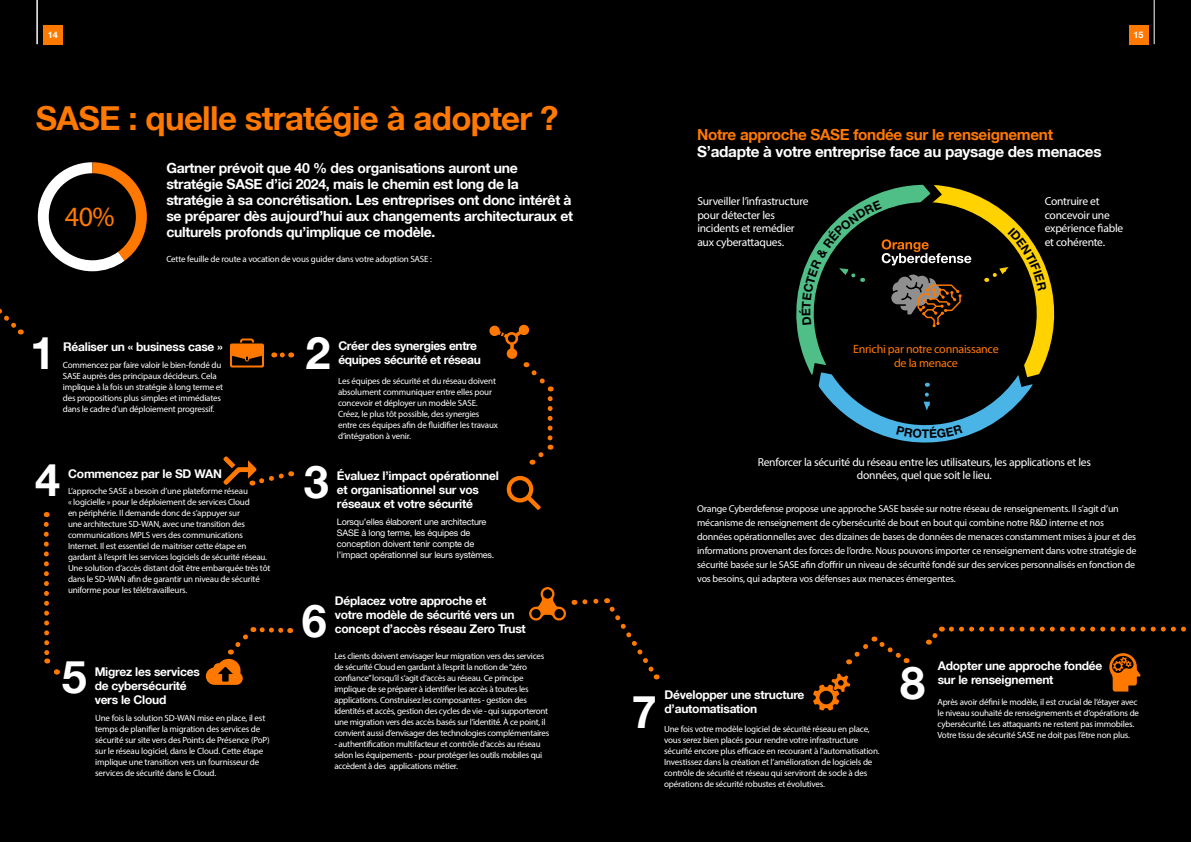
<style>
.page{position:relative;width:1191px;height:842px;background:#000}
.page>*{position:absolute;margin:0;border:0;box-sizing:border-box;transform-origin:0 0}
.t1{font:700 45px "Helvetica Neue";color:#fff}
.t2{font:700 45px "Helvetica Neue LT Std";color:#fff}
.t3{font:700 33px "Helvetica Neue";letter-spacing:-.02em;color:#ff7900}
.t4{font:28px "Myriad Pro";color:#ff7900}
.t5{font:700 15.3px "Helvetica Neue";letter-spacing:-.02em;color:#fff}
.t6{font:700 15.3px "Helvetica Neue";letter-spacing:-.02em;color:#ff7900}
.t7{font:700 14px/16px "Helvetica Neue";letter-spacing:-.02em;color:#fff}
.t8{font:700 12.1px "Helvetica Neue LT Std";color:#000}
.t9{font:700 12px/14px "Helvetica Neue";letter-spacing:-.02em;color:#fff}
.t10{font:12px/14px "Myriad Pro";letter-spacing:-.02em;color:#ff7900;text-align:center}
.t11{font:11.5px/13.4px "Myriad Pro";letter-spacing:-.02em;color:#fff}
.t12{font:10px/14px "Myriad Pro";letter-spacing:-.02em;color:#fff}
.t13{font:9px/11px "Myriad Pro";letter-spacing:-.02em;color:#fff}
.t14{font:9px/11px "Helvetica Neue LT Std";letter-spacing:-.02em;color:#fff}
.t15{font:700 9px "Helvetica Neue LT Std";color:#fff}
.t16{font:700 9px "Helvetica Neue";color:#fff}
</style>
<div class="page">
<div style="left:43px;top:25px;width:19px;height:19px;background:#ff7900"></div>
<svg style="left:282px;top:352px;width:10px;height:5px"></svg>
<svg style="left:529px;top:399px;width:23px;height:66px"></svg>
<svg style="left:574px;top:598px;width:86px;height:82px"></svg>
<svg style="left:43px;top:512px;width:17px;height:163px"></svg>
<svg style="left:848px;top:636px;width:61px;height:29px"></svg>
<svg style="left:37px;top:162px;width:110px;height:110px"></svg>
<svg style="left:0;top:308px;width:24px;height:27px"></svg>
<svg style="left:928px;top:626px;width:17px;height:18px"></svg>
<svg style="left:951px;top:627px;width:235px;height:5px"></svg>
<svg style="left:230px;top:338px;width:34px;height:29px"></svg>
<svg style="left:206px;top:627px;width:85px;height:58px"></svg>
<svg style="left:507px;top:476px;width:34px;height:34px"></svg>
<svg style="left:223px;top:456px;width:69px;height:30px"></svg>
<svg style="left:489px;top:324px;width:64px;height:68px"></svg>
<svg style="left:1109px;top:653px;width:31px;height:38px"></svg>
<svg style="left:529px;top:587px;width:37px;height:34px"></svg>
<svg style="left:813px;top:673px;width:37px;height:38px"></svg>
<hr style="left:1154px;top:0;width:1px;height:44px;background:#fff">
<div style="left:1129px;top:25px;width:19px;height:19px;background:#ff7900"></div>
<hr style="left:37px;top:0;width:1px;height:44px;background:#fff">
<svg style="left:796px;top:184px;width:259px;height:257px"></svg>
<p class="t15" style="left:48px;top:29px;width:12px">14</p>
<p class="t16" style="left:48px;top:30px;width:12px">14</p>
<h2 class="t3" style="left:36px;top:98px;width:524px">SASE : quelle stratégie à adopter ?</h2>
<h3 class="t4" style="left:65px;top:199px;width:51px">40%</h3>
<p class="t7" style="left:166px;top:160px;width:408px">Gartner prévoit que 40 % des organisations auront une stratégie SASE d’ici 2024, mais le chemin est long de la stratégie à sa concrétisation. Les entreprises ont donc intérêt à se préparer dès aujourd’hui aux changements architecturaux et culturels profonds qu’implique ce modèle.</p>
<p class="t13" style="left:166px;top:254px;width:267px">Cette feuille de route a vocation de vous guider dans votre adoption SASE :</p>
<h1 class="t1" style="left:30px;top:325px;width:27px">1</h1>
<h3 class="t9" style="left:63px;top:339px;width:161px">Réaliser un « business case »</h3>
<p class="t13" style="left:63px;top:359px;width:162px">Commencez par faire valoir le bien-fondé du SASE auprès des principaux décideurs. Cela implique à la fois un stratégie à long terme et des propositions plus simples et immédiates dans le cadre d’un déploiement progressif.</p>
<h1 class="t1" style="left:35px;top:452px;width:27px">4</h1>
<h3 class="t9" style="left:68px;top:466px;width:155px">Commencez par le SD WAN</h3>
<p class="t13" style="left:68px;top:486px;width:204px">L’approche SASE a besoin d’une plateforme réseau<br>« logicielle » pour le déploiement de services Cloud<br>en périphérie. Il demande donc de s’appuyer sur<br>une architecture SD-WAN, avec une transition des communications MPLS vers des communications Internet. Il est essentiel de maitriser cette étape en gardant à l’esprit les services logiciels de sécurité réseau.<br>Une solution d’accès distant doit être embarquée très tôt dans le SD-WAN afin de garantir un niveau de sécurité uniforme pour les télétravailleurs.</p>
<h1 class="t1" style="left:62px;top:649px;width:27px">5</h1>
<h3 class="t9" style="left:95px;top:664px;width:107px">Migrez les services de cybersécurité vers le Cloud</h3>
<p class="t13" style="left:95px;top:712px;width:176px">Une fois la solution SD-WAN mise en place, il est temps de planifier la migration des services de sécurité sur site vers des Points de Présence (PoP) sur le réseau logiciel, dans le Cloud. Cette étape implique une transition vers un fournisseur de services de sécurité dans le Cloud.</p>
<h1 class="t2" style="left:305px;top:325px;width:27px">2</h1>
<h3 class="t9" style="left:338px;top:339px;width:144px">Créer des synergies entre équipes sécurité et réseau</h3>
<p class="t13" style="left:338px;top:376px;width:161px">Les équipes de sécurité et du réseau doivent absolument communiquer entre elles pour concevoir et déployer un modèle SASE.<br>Créez, le plus tôt possible, des synergies entre ces équipes afin de fluidifier les travaux d’intégration à venir.</p>
<h1 class="t1" style="left:304px;top:454px;width:27px">3</h1>
<h3 class="t9" style="left:337px;top:469px;width:163px">Évaluez l’impact opérationnel et organisationnel sur vos réseaux et votre sécurité</h3>
<p class="t14" style="left:337px;top:516px;width:159px">Lorsqu’elles élaborent une architecture SASE à long terme, les équipes de conception doivent tenir compte de l’impact opérationnel sur leurs systèmes.</p>
<h1 class="t1" style="left:302px;top:593px;width:27px">6</h1>
<h3 class="t9" style="left:335px;top:593px;width:193px">Déplacez votre approche et<br>votre modèle de sécurité vers un concept d’accès réseau Zero Trust</h3>
<p class="t13" style="left:334px;top:650px;width:216px">Les clients doivent envisager leur migration vers des services de sécurité Cloud en gardant à l’esprit la notion de “zéro confiance” lorsqu’il s’agit d’accès au réseau. Ce principe implique de se préparer à identifier les accès à toutes les applications. Construisez les composantes - gestion des identités et accès, gestion des cycles de vie - qui supporteront une migration vers des accès basés sur l’identité. À ce point, il convient aussi d’envisager des technologies complémentaires</p>
<p class="t13" style="left:334px;top:738px;width:209px">- authentification multifacteur et contrôle d’accès au réseau selon les équipements - pour protéger les outils mobiles qui accèdent à des applications métier.</p>
<p class="t15" style="left:1133px;top:29px;width:12px">15</p>
<h3 class="t6" style="left:697px;top:125px;width:357px">Notre approche SASE fondée sur le renseignement</h3>
<h3 class="t5" style="left:697px;top:142px;width:406px">S’adapte à votre entreprise face au paysage des menaces</h3>
<p class="t11" style="left:697px;top:195px;width:113px">Surveiller l’infrastructure pour détecter les incidents et remédier aux cyberattaques.</p>
<p class="t11" style="left:1044px;top:195px;width:80px">Contruire et concevoir une expérience fiable et cohérente.</p>
<h3 class="t10" style="left:853px;top:342px;width:147px">Enrichi par notre connaissance de la menace</h3>
<h3 class="t8" style="left:921px;top:426px;width:9px">T</h3>
<p class="t11" style="left:757px;top:455px;width:335px;text-align:center">Renforcer la sécurité du réseau entre les utilisateurs, les applications et les données, quel que soit le lieu.</p>
<p class="t12" style="left:697px;top:501px;width:441px">Orange Cyberdefense propose une approche SASE basée sur notre réseau de renseignements. Il s’agit d’un mécanisme de renseignement de cybersécurité de bout en bout qui combine notre R&amp;D interne et nos données opérationnelles avec des dizaines de bases de données de menaces constamment mises à jour et des informations provenant des forces de l’ordre. Nous pouvons importer ce renseignement dans votre stratégie de sécurité basée sur le SASE afin d’offrir un niveau de sécurité fondé sur des services personnalisés en fonction de vos besoins, qui adaptera vos défenses aux menaces émergentes.</p>
<h1 class="t1" style="left:631px;top:684px;width:27px">7</h1>
<h3 class="t9" style="left:664px;top:687px;width:141px">Développer une structure d’automatisation</h3>
<p class="t13" style="left:664px;top:723px;width:217px">Une fois votre modèle logiciel de sécurité réseau en place, vous serez bien placés pour rendre votre infrastructure sécurité encore plus efficace en recourant à l’automatisation.<br>Investissez dans la création et l’amélioration de logiciels de contrôle de sécurité et réseau qui serviront de socle à des opérations de sécurité robustes et évolutives.</p>
<h1 class="t1" style="left:900px;top:655px;width:27px">8</h1>
<h3 class="t9" style="left:937px;top:659px;width:166px">Adopter une approche fondée sur le renseignement</h3>
<p class="t13" style="left:937px;top:697px;width:203px">Après avoir défini le modèle, il est crucial de l’étayer avec le niveau souhaité de renseignements et d’opérations de cybersécurité. Les attaquants ne restent pas immobiles.<br>Votre tissu de sécurité SASE ne doit pas l’être non plus.</p>
</div>
